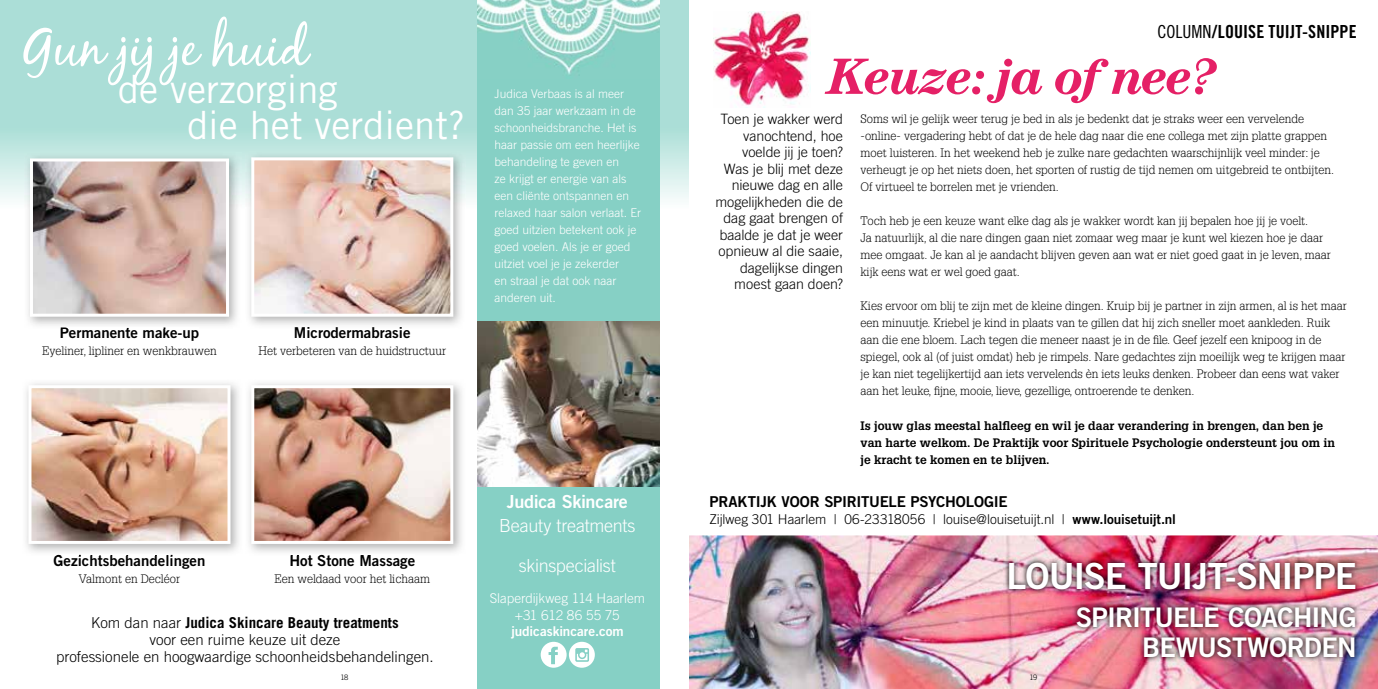
<style>
.page{position:relative;width:1378px;height:689px;background:#fff}
.page>*{position:absolute;margin:0;border:0;box-sizing:border-box;transform-origin:0 0}
.t1{font:54px "Black Jack";color:#fff}
.t2{font:italic 700 51.15px "Century Std";letter-spacing:-.04em;color:#e52066}
.t3{font:39px/36px "Trade Gothic LT Std";color:#fff}
.t4{font:36px "Trade Gothic LT Std Bd 2";letter-spacing:-.03em;color:#fff}
.t5{font:27px/30px "Trade Gothic LT Std Bd 2";letter-spacing:-.03em;color:#fff;text-align:right}
.t6{font:300 18px/39px "Trade Gothic LT Std";letter-spacing:-.015em;color:#fff;text-align:center}
.t7{font:18px "Trade Gothic LT Std Bd Cn 20";letter-spacing:.01em;color:#000}
.t8{font:18px "Trade Gothic LT Std Bd 2";letter-spacing:-.015em;color:#fff}
.t9{font:300 15px/17px "Trade Gothic LT Std";color:#000;text-align:center}
.t10{font:15px "Trade Gothic LT Std Bd 2";color:#000}
.t11{font:300 14.25px/16.5px "Trade Gothic LT Std";letter-spacing:-.005em;color:#000;text-align:right}
.t12{font:300 13.5px "Trade Gothic LT Std";color:#000}
.t13{font:300 13.5px/16.5px "Trade Gothic LT Std";letter-spacing:-.005em;color:#fff;text-align:center}
.t14{font:13.5px "Trade Gothic LT Std Bd 2";letter-spacing:-.005em;color:#fff}
.t15{font:300 12px/17px "Glypha LT Std";color:#000}
.t16{font:300 12px/17px "Trade Gothic LT Std";color:#fff}
.t17{font:700 12px/17px "Glypha LT Std";color:#000}
.t18{font:300 7.5px "Trade Gothic LT Std";color:#000}
.s1{font-weight:700}
.s2{font-family:"Trade Gothic LT Std Cn 18"}
.s3{font-family:"Trade Gothic LT Std Bd 2";font-weight:400}
</style>
<div class="page">
<svg style="left:0;top:0;width:689px;height:208px;background:#afdfd9"></svg>
<img style="left:245px;top:151px;width:220px;height:174px">
<img style="left:255px;top:161px;width:194px;height:152px">
<div style="left:251px;top:157px;width:202px;height:160px;border:3px solid #fff"></div>
<img style="left:24px;top:152px;width:217px;height:177px">
<img style="left:61px;top:327px;width:138px;height:2px">
<img style="left:34px;top:162px;width:191px;height:151px">
<div style="left:30px;top:158px;width:199px;height:159px;border:3px solid #fff"></div>
<img style="left:249px;top:383px;width:213px;height:173px">
<img style="left:291px;top:555px;width:124px;height:1px">
<img style="left:255px;top:389px;width:194px;height:151px">
<div style="left:251px;top:385px;width:202px;height:159px;border:3px solid #fff"></div>
<div style="left:477px;top:0;width:182px;height:689px;background:#86d0c5"></div>
<img style="left:659px;top:0;width:1px;height:79px">
<img style="left:477px;top:0;width:182px;height:75px">
<img style="left:477px;top:321px;width:182px;height:165px">
<img style="left:26px;top:383px;width:213px;height:172px">
<img style="left:55px;top:555px;width:118px;height:1px">
<img style="left:32px;top:389px;width:194px;height:151px">
<div style="left:28px;top:385px;width:202px;height:159px;border:3px solid #fff"></div>
<div style="left:541px;top:642px;width:25px;height:26px;background:#fff;border-radius:50%"></div>
<div style="left:569px;top:642px;width:26px;height:26px;background:#fff;border-radius:50%"></div>
<svg style="left:548px;top:647px;width:10px;height:17px"></svg>
<svg style="left:575px;top:648px;width:14px;height:14px"></svg>
<img style="left:689px;top:535px;width:689px;height:154px">
<img style="left:1004px;top:557px;width:357px;height:105px">
<img style="left:713px;top:11px;width:97px;height:97px">
<h1 class="t1" style="left:24px;top:14px;width:285px">Gun jij je huid</h1>
<h3 class="t3" style="left:187px;top:71px;width:280px;text-indent:-69px">de verzorging<br>die het verdient?</h3>
<p class="t10" style="left:60px;top:324px;width:141px">Permanente make-up</p>
<p class="t15" style="left:42px;top:343px;width:176px">Eyeliner, lipliner en wenkbrauwen</p>
<p class="t10" style="left:294px;top:324px;width:118px">Microdermabrasie</p>
<p class="t15" style="left:258px;top:343px;width:189px">Het verbeteren van de huidstructuur</p>
<p class="t16" style="left:494px;top:85px;width:148px">Judica Verbaas is al meer dan 35 jaar werkzaam in de schoonheidsbranche. Het is haar passie om een heerlijke behandeling te geven en<br>ze krijgt er energie van als een cliënte ontspannen en relaxed haar salon verlaat. Er goed uitzien betekent ook je goed voelen. Als je er goed uitziet voel je je zekerder<br>en straal je dat ook naar anderen uit.</p>
<p class="t10" style="left:54px;top:551px;width:153px">Gezichtsbehandelingen</p>
<p class="t15" style="left:79px;top:570px;width:103px">Valmont en Decléor</p>
<p class="t10" style="left:289px;top:551px;width:127px">Hot Stone Massage</p>
<p class="t15" style="left:274px;top:570px;width:157px">Een weldaad voor het lichaam</p>
<p class="t9" style="left:56px;top:613px;width:379px">Kom dan naar <span class="s1">Judica Skincare Beauty treatments<br></span>voor een ruime keuze uit deze<br>professionele en hoogwaardige schoonheidsbehandelingen.</p>
<h3 class="t8" style="left:507px;top:491px;width:123px">Judica Skincare</h3>
<h3 class="t6" style="left:499px;top:506px;width:138px">Beauty treatments skinspecialist</h3>
<p class="t13" style="left:490px;top:590px;width:157px">Slaperdijkweg 114 Haarlem +31 612 86 55 75</p>
<p class="t14" style="left:511px;top:623px;width:114px">judicaskincare.com</p>
<h3 class="t7" style="left:1157px;top:21px;width:201px"><span class="s2">COLUMN</span>/LOUISE TUIJT-SNIPPE</h3>
<h2 class="t2" style="left:827px;top:47px;width:392px">Keuze: ja of nee?</h2>
<p class="t15" style="left:860px;top:111px;width:475px">Soms wil je gelijk weer terug je bed in als je bedenkt dat je straks weer een vervelende -online- vergadering hebt of dat je de hele dag naar die ene collega met zijn platte grappen moet luisteren. In het weekend heb je zulke nare gedachten waarschijnlijk veel minder: je verheugt je op het niets doen, het sporten of rustig de tijd nemen om uitgebreid te ontbijten.<br>Of virtueel te borrelen met je vrienden.</p>
<p class="t15" style="left:860px;top:213px;width:472px">Toch heb je een keuze want elke dag als je wakker wordt kan jij bepalen hoe jij je voelt.<br>Ja natuurlijk, al die nare dingen gaan niet zomaar weg maar je kunt wel kiezen hoe je daar mee omgaat. Je kan al je aandacht blijven geven aan wat er niet goed gaat in je leven, maar kijk eens wat er wel goed gaat.</p>
<p class="t15" style="left:860px;top:298px;width:488px">Kies ervoor om blij te zijn met de kleine dingen. Kruip bij je partner in zijn armen, al is het maar een minuutje. Kriebel je kind in plaats van te gillen dat hij zich sneller moet aankleden. Ruik aan die ene bloem. Lach tegen die meneer naast je in de file. Geef jezelf een knipoog in de spiegel, ook al (of juist omdat) heb je rimpels. Nare gedachtes zijn moeilijk weg te krijgen maar je kan niet tegelijkertijd aan iets vervelends èn iets leuks denken. Probeer dan eens wat vaker aan het leuke, fijne, mooie, lieve, gezellige, ontroerende te denken.</p>
<p class="t17" style="left:860px;top:416px;width:476px">Is jouw glas meestal halfleeg en wil je daar verandering in brengen, dan ben je van harte welkom. De Praktijk voor Spirituele Psychologie ondersteunt jou om in je kracht te komen en te blijven.</p>
<p class="t11" style="left:715px;top:111px;width:129px">Toen je wakker werd vanochtend, hoe voelde jij je toen?<br>Was je blij met deze nieuwe dag en alle mogelijkheden die de dag gaat brengen of baalde je dat je weer opnieuw al die saaie, dagelijkse dingen moest gaan doen?</p>
<p class="t10" style="left:709px;top:492px;width:300px">PRAKTIJK VOOR SPIRITUELE PSYCHOLOGIE</p>
<p class="t12" style="left:709px;top:511px;width:468px">Zijlweg 301 Haarlem | 06-23318056 | louise@louisetuijt.nl | <span class="s3">www.louisetuijt.nl</span></p>
<h3 class="t4" style="left:1006px;top:554px;width:352px">LOUISE TUIJT-SNIPPE</h3>
<h3 class="t5" style="left:1075px;top:601px;width:282px">SPIRITUELE COACHING<br>BEWUSTWORDEN</h3>
<p class="t18" style="left:340px;top:672px;width:9px">18</p>
<p class="t18" style="left:1029px;top:672px;width:9px">19</p>
</div>
